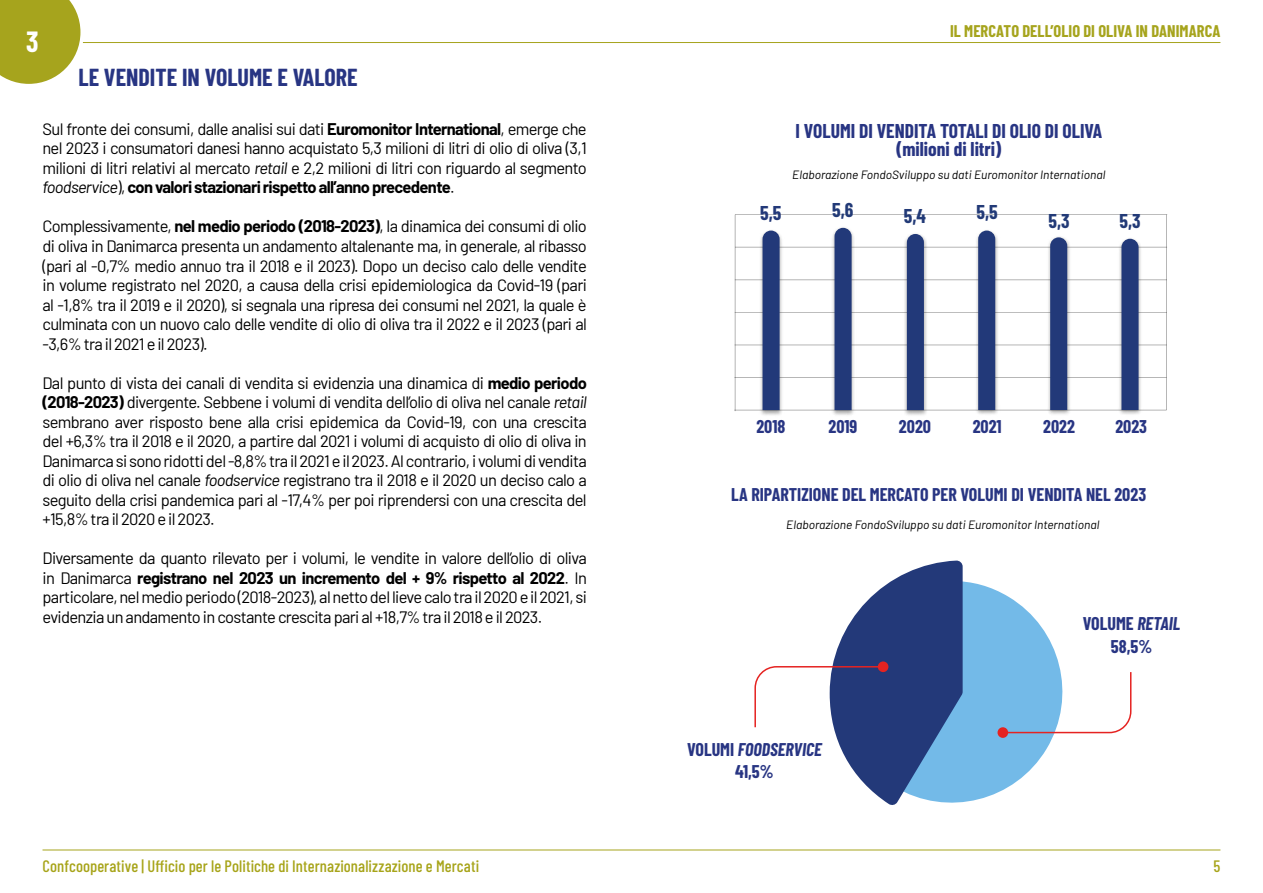
<style>
.page{position:relative;width:1263px;height:893px;background:#fff}
.page>*{position:absolute;margin:0;border:0;box-sizing:border-box;transform-origin:0 0}
.t1{font:700 28.5px "Barlow Condensed";color:#fff}
.t2{font:700 24px "Barlow Condensed";color:#283583}
.t3{font:700 19.5px/18px "Barlow Condensed";color:#283583;text-align:center}
.t4{font:700 19.5px "Barlow Condensed";color:#223a77}
.t5{font:700 19.5px "Barlow Condensed";color:#233979}
.t6{font:700 18px/22.5px "Barlow Condensed";color:#283583;text-align:center}
.t7{font:16.5px/19.5px "Barlow";letter-spacing:-.04em;color:#000;text-align:justify}
.t8{font:500 16.5px "Barlow Condensed";letter-spacing:.005em;color:#a7a419}
.t9{font:700 16.5px "Barlow Condensed";color:#a6a41d}
.t10{font:italic 12px "Barlow";color:#000}
.s1{font-weight:700}
.s2{font-style:italic}
</style>
<div class="page">
<hr style="left:83px;top:42px;width:1137px;height:1px;background:#a6a41d">
<hr style="left:43px;top:850px;width:1177px;height:1px;background:#a6a41d">
<hr style="left:735px;top:214px;width:432px;height:1px;background:#000">
<hr style="left:735px;top:247px;width:432px;height:1px;background:#000">
<hr style="left:735px;top:279px;width:432px;height:1px;background:#000">
<hr style="left:735px;top:312px;width:432px;height:1px;background:#000">
<hr style="left:735px;top:345px;width:432px;height:1px;background:#000">
<hr style="left:734px;top:377px;width:433px;height:1px;background:#000">
<hr style="left:734px;top:410px;width:432px;height:1px;background:#000">
<hr style="left:735px;top:215px;width:1px;height:196px;background:#000">
<hr style="left:1166px;top:215px;width:1px;height:195px;background:#000">
<img style="left:757px;top:230px;width:28px;height:185px">
<svg style="left:762px;top:231px;width:18px;height:179px;background:#2c427e"></svg>
<img style="left:829px;top:227px;width:28px;height:188px">
<div style="left:834px;top:228px;width:17px;height:182px;background:#223979"></div>
<img style="left:902px;top:233px;width:27px;height:182px">
<div style="left:907px;top:234px;width:17px;height:176px;background:#223979"></div>
<img style="left:973px;top:230px;width:27px;height:184px">
<div style="left:978px;top:231px;width:17px;height:179px;background:#223979"></div>
<img style="left:1045px;top:241px;width:27px;height:173px">
<svg style="left:1050px;top:237px;width:17px;height:173px;background:#263d7b"></svg>
<img style="left:1116px;top:238px;width:28px;height:176px">
<svg style="left:1121px;top:239px;width:17px;height:171px;background:#283f7c"></svg>
<svg style="left:0;top:0;width:80px;height:84px;background:#afae36"></svg>
<svg style="left:754px;top:560px;width:377px;height:245px"></svg>
<h1 class="t1" style="left:26px;top:22px;width:14px">3</h1>
<h2 class="t2" style="left:78px;top:60px;width:281px">LE VENDITE IN VOLUME E VALORE</h2>
<p class="t7" style="left:43px;top:118px;width:546px">Sul fronte dei consumi, dalle analisi sui dati <span class="s1">Euromonitor International</span>, emerge che nel 2023 i consumatori danesi hanno acquistato 5,3 milioni di litri di olio di oliva (3,1 milioni di litri relativi al mercato <span class="s2">retail</span> e 2,2 milioni di litri con riguardo al segmento <span class="s2">foodservice</span>), <span class="s1">con valori stazionari rispetto all’anno precedente</span>.</p>
<p class="t7" style="left:43px;top:216px;width:546px">Complessivamente, <span class="s1">nel medio periodo (2018-2023)</span>, la dinamica dei consumi di olio di oliva in Danimarca presenta un andamento altalenante ma, in generale, al ribasso (pari al -0,7% medio annuo tra il 2018 e il 2023). Dopo un deciso calo delle vendite in volume registrato nel 2020, a causa della crisi epidemiologica da Covid-19 (pari al -1,8% tra il 2019 e il 2020), si segnala una ripresa dei consumi nel 2021, la quale è culminata con un nuovo calo delle vendite di olio di oliva tra il 2022 e il 2023 (pari al -3,6% tra il 2021 e il 2023).</p>
<p class="t7" style="left:43px;top:372px;width:546px">Dal punto di vista dei canali di vendita si evidenzia una dinamica di <span class="s1">medio periodo (2018-2023)</span> divergente. Sebbene i volumi di vendita dell’olio di oliva nel canale <span class="s2">retail </span>sembrano aver risposto bene alla crisi epidemica da Covid-19, con una crescita del +6,3% tra il 2018 e il 2020, a partire dal 2021 i volumi di acquisto di olio di oliva in Danimarca si sono ridotti del -8,8% tra il 2021 e il 2023. Al contrario, i volumi di vendita di olio di oliva nel canale <span class="s2">foodservice</span> registrano tra il 2018 e il 2020 un deciso calo a seguito della crisi pandemica pari al -17,4% per poi riprendersi con una crescita del +15,8% tra il 2020 e il 2023.</p>
<p class="t7" style="left:43px;top:547px;width:546px">Diversamente da quanto rilevato per i volumi, le vendite in valore dell’olio di oliva in Danimarca <span class="s1">registrano nel 2023 un incremento del + 9% rispetto al 2022</span>. In particolare, nel medio periodo (2018-2023), al netto del lieve calo tra il 2020 e il 2021, si evidenzia un andamento in costante crescita pari al +18,7% tra il 2018 e il 2023.</p>
<p class="t9" style="left:950px;top:20px;width:272px">IL MERCATO DELL’OLIO DI OLIVA IN DANIMARCA</p>
<p class="t3" style="left:796px;top:121px;width:308px">I VOLUMI DI VENDITA TOTALI DI OLIO DI OLIVA (milioni di litri)</p>
<p class="t10" style="left:792px;top:166px;width:315px">Elaborazione FondoSviluppo su dati Euromonitor International</p>
<p class="t4" style="left:832px;top:196px;width:23px">5,6</p>
<p class="t4" style="left:976px;top:198px;width:23px">5,5</p>
<p class="t5" style="left:760px;top:199px;width:23px">5,5</p>
<p class="t4" style="left:904px;top:203px;width:24px">5,4</p>
<p class="t4" style="left:1048px;top:207px;width:23px">5,3</p>
<p class="t4" style="left:1119px;top:207px;width:23px">5,3</p>
<p class="t6" style="left:756px;top:415px;width:31px">2018</p>
<p class="t6" style="left:828px;top:415px;width:30px">2019</p>
<p class="t6" style="left:899px;top:415px;width:34px">2020</p>
<p class="t6" style="left:973px;top:415px;width:30px">2021</p>
<p class="t6" style="left:1043px;top:415px;width:33px">2022</p>
<p class="t6" style="left:1115px;top:415px;width:33px">2023</p>
<p class="t6" style="left:731px;top:482px;width:417px">LA RIPARTIZIONE DEL MERCATO PER VOLUMI DI VENDITA NEL 2023</p>
<p class="t10" style="left:786px;top:516px;width:315px">Elaborazione FondoSviluppo su dati Euromonitor International</p>
<p class="t6" style="left:687px;top:737px;width:136px">VOLUMI <span class="s2">FOODSERVICE<br></span>41,5%</p>
<p class="t6" style="left:1083px;top:612px;width:99px">VOLUME <span class="s2">RETAIL<br></span>58,5%</p>
<p class="t8" style="left:43px;top:854px;width:438px">Confcooperative | Ufficio per le Politiche di Internazionalizzazione e Mercati</p>
<p class="t8" style="left:1213px;top:854px;width:8px">5</p>
</div>
